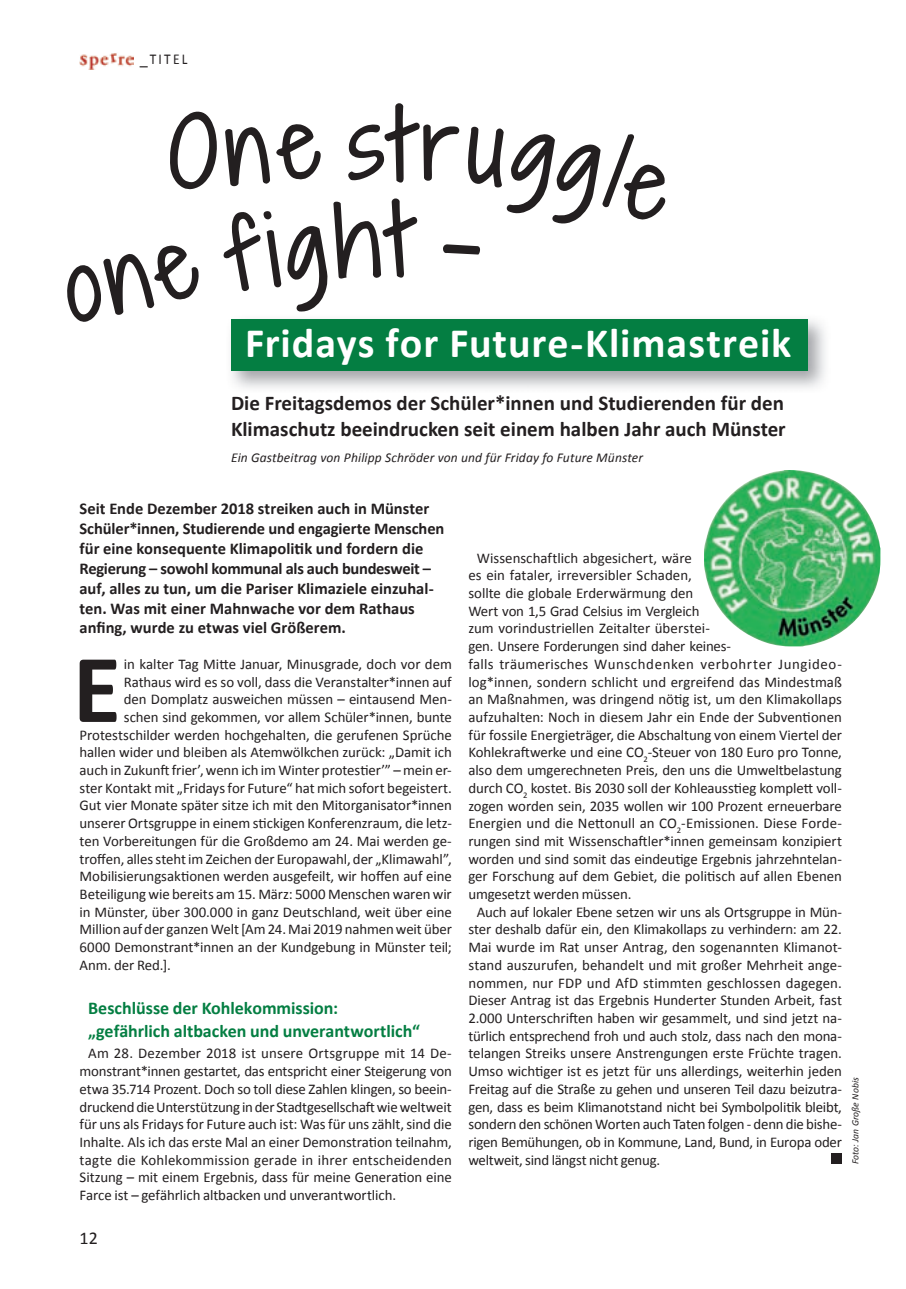
<style>
.page{position:relative;width:906px;height:1289px;background:#fff}
.page>*{position:absolute;margin:0;border:0;box-sizing:border-box;transform-origin:0 0}
.t1{font:700 98.55px "Calibri";color:#231f20}
.t2{font:90px "Shadows Into Light Two";color:#231f20}
.t3{font:700 42px "Calibri";letter-spacing:.02em;color:#fff}
.t4{font:700 21px/25.2px "Calibri";color:#231f20}
.t5{font:700 18px/22.5px "Calibri";letter-spacing:-.005em;color:#047e42}
.t6{font:18px "Calibri";color:#231f20}
.t7{font:700 16.5px/19.8px "Calibri";color:#231f20}
.t8{font:15px "Calibri";letter-spacing:.17em;color:#231f20;scale:.9 1}
.t9{font:14.85px/17.7px "Calibri";letter-spacing:-.005em;color:#231f20;text-align:justify}
.t10{font:14.85px "Calibri";letter-spacing:.035em;color:#231f20}
.t11{font:italic 13.5px "Calibri";letter-spacing:.01em;color:#231f20}
.t12{font:italic 9.6px "Calibri";letter-spacing:.01em;color:#231f20}
.s1{font-size:18px}
</style>
<div class="page">
<img style="left:80px;top:53px;width:54px;height:16px">
<img style="left:704px;top:470px;width:176px;height:176px">
<img style="left:231px;top:319px;width:594px;height:69px">
<div style="left:231px;top:319px;width:576px;height:51px;background:#047e42"></div>
<div style="left:831px;top:1153px;width:11px;height:11px;background:#231f20"></div>
<svg style="left:67px;top:103px;width:599px;height:219px"></svg>
<p class="t8" style="left:140px;top:50px;width:54px"><span class="s1">_</span>TiTel</p>
<h2 class="t2" style="left:348px;top:78px;width:113px">str</h2>
<h3 class="t3" style="left:245px;top:316px;width:548px">Fridays for Future-Klimastreik</h3>
<h3 class="t4" style="left:231px;top:391px;width:556px">Die freitagsdemos der Schüler*innen und Studierenden für den<br>Klimaschutz beeindrucken seit einem halben Jahr auch münster</h3>
<p class="t11" style="left:231px;top:448px;width:413px">E in Gastbeitrag von Philipp Schröder von und für Friday fo Future Münster</p>
<p class="t7" style="left:80px;top:499px;width:366px">Seit Ende Dezember 2018 streiken auch in münster Schüler*innen, Studierende und engagierte Menschen für eine konsequente Klimapolitik und fordern die regierung – sowohl kommunal als auch bundesweit – auf, alles zu tun, um die Pariser Klimaziele einzuhal&shy;ten. Was mit einer Mahnwache vor dem rathaus anfing, wurde zu etwas viel Größerem.</p>
<h1 class="t1" style="left:73px;top:626px;width:50px">E</h1>
<p class="t9" style="left:124px;top:655px;width:329px">in kalter Tag Mitte Januar, Minusgrade, doch vor dem</p>
<p class="t9" style="left:124px;top:672px;width:329px">rathaus wird es so voll, dass die Veranstalter*innen auf</p>
<p class="t9" style="left:124px;top:690px;width:329px">den Domplatz ausweichen müssen – eintausend Men-</p>
<p class="t9" style="left:124px;top:708px;width:329px">schen sind gekommen, vor allem schüler*innen, bunte</p>
<p class="t9" style="left:80px;top:726px;width:374px">Protestschilder werden hochgehalten, die gerufenen sprüche</p>
<p class="t9" style="left:80px;top:743px;width:374px">hallen wider und bleiben als Atemwölkchen zurück: „Damit ich</p>
<p class="t9" style="left:80px;top:761px;width:374px">auch in Zukunft frier’, wenn ich im Winter protestier’” – mein er-</p>
<p class="t9" style="left:80px;top:779px;width:374px">ster Kontakt mit „Fridays for Future“ hat mich sofort begeistert.</p>
<p class="t9" style="left:80px;top:796px;width:374px">gut vier Monate später sitze ich mit den Mitorganisator*innen</p>
<p class="t9" style="left:80px;top:814px;width:374px">unserer Ortsgruppe in einem stickigen Konferenzraum, die letz-</p>
<p class="t9" style="left:80px;top:832px;width:373px">ten Vorbereitungen für die großdemo am 24. Mai werden ge-</p>
<p class="t9" style="left:80px;top:849px;width:374px">troffen, alles steht im Zeichen der Europawahl, der „Klimawahl”,</p>
<p class="t9" style="left:80px;top:867px;width:374px">Mobilisierungsaktionen werden ausgefeilt, wir hoffen auf eine</p>
<p class="t9" style="left:80px;top:885px;width:374px">beteiligung wie bereits am 15. März: 5000 Menschen waren wir</p>
<p class="t9" style="left:80px;top:903px;width:374px">in Münster, über 300.000 in ganz Deutschland, weit über eine</p>
<p class="t9" style="left:80px;top:920px;width:374px">Million auf der ganzen Welt [Am 24. Mai 2019 nahmen weit über</p>
<p class="t9" style="left:80px;top:938px;width:374px">6000 Demonstrant*innen an der Kundgebung in Münster teil;</p>
<p class="t9" style="left:80px;top:956px;width:93px">Anm. der red.].</p>
<p class="t5" style="left:88px;top:996px;width:333px">beschlüsse der Kohlekommission: „gefährlich altbacken und unverantwortlich“</p>
<p class="t9" style="left:80px;top:1044px;width:374px;text-indent:9px">Am 28. Dezember 2018 ist unsere Ortsgruppe mit 14 De&shy;monstrant*innen gestartet, das entspricht einer steigerung von etwa 35.714 Prozent. Doch so toll diese zahlen klingen, so beein&shy;druckend die Unterstützung in der Stadtgesellschaft wie weltweit für uns als Fridays for Future auch ist: Was für uns zählt, sind die Inhalte. Als ich das erste Mal an einer Demonstration teilnahm, tagte die Kohlekommission gerade in ihrer entscheidenden Sitzung – mit einem Ergebnis, dass für meine Generation eine Farce ist – gefährlich altbacken und unverantwortlich.</p>
<p class="t6" style="left:80px;top:1226px;width:20px">12</p>
<p class="t9" style="left:477px;top:549px;width:217px">Wissenschaftlich abgesichert, wäre</p>
<p class="t9" style="left:468px;top:566px;width:225px">es ein fataler, irreversibler schaden,</p>
<p class="t9" style="left:468px;top:584px;width:226px">sollte die globale erderwärmung den</p>
<p class="t9" style="left:468px;top:602px;width:233px">Wert von 1,5 Grad Celsius im Vergleich</p>
<p class="t9" style="left:468px;top:619px;width:243px">zum vorindustriellen zeitalter überstei -</p>
<p class="t9" style="left:468px;top:637px;width:264px">gen. Unsere Forderungen sind daher keines -</p>
<p class="t10" style="left:468px;top:654px;width:375px">falls träumerisches Wunsch denken verbohrter Jungideo-</p>
<p class="t9" style="left:468px;top:672px;width:375px">log*innen, sondern schlicht und ergreifend das Mindestmaß</p>
<p class="t9" style="left:468px;top:690px;width:375px">an Maßnahmen, was dringend nötig ist, um den Klimakollaps</p>
<p class="t9" style="left:468px;top:708px;width:375px">aufzuhalten: Noch in diesem Jahr ein Ende der Subventionen</p>
<p class="t9" style="left:468px;top:726px;width:375px">für fossile energieträger, die Abschaltung von einem Viertel der</p>
<p class="t9" style="left:468px;top:743px;width:375px">Kohlekraftwerke und eine CO<sub>2</sub>-steuer von 180 euro pro Tonne,</p>
<p class="t9" style="left:468px;top:761px;width:375px">also dem umgerechneten Preis, den uns die Umweltbelastung</p>
<p class="t9" style="left:468px;top:779px;width:375px">durch CO<sub>2</sub> kostet. Bis 2030 soll der Kohleausstieg komplett voll-</p>
<p class="t9" style="left:468px;top:796px;width:375px">zogen worden sein, 2035 wollen wir 100 Prozent erneuerbare</p>
<p class="t9" style="left:468px;top:814px;width:375px">Energien und die Nettonull an CO<sub>2</sub>-emissionen. Diese Forde-</p>
<p class="t9" style="left:468px;top:832px;width:375px">rungen sind mit Wissenschaftler*innen gemeinsam konzipiert</p>
<p class="t9" style="left:468px;top:849px;width:375px">worden und sind somit das eindeutige Ergebnis jahrzehntelan-</p>
<p class="t9" style="left:468px;top:867px;width:375px">ger Forschung auf dem Gebiet, die politisch auf allen Ebenen</p>
<p class="t9" style="left:468px;top:885px;width:165px">umgesetzt werden müssen.</p>
<p class="t9" style="left:477px;top:903px;width:366px">Auch auf lokaler ebene setzen wir uns als Ortsgruppe in Mün-</p>
<p class="t9" style="left:468px;top:920px;width:375px">ster deshalb dafür ein, den Klimakollaps zu verhindern: am 22.</p>
<p class="t9" style="left:468px;top:938px;width:375px">Mai wurde im rat unser Antrag, den sogenannten Klimanot-</p>
<p class="t9" style="left:468px;top:956px;width:375px">stand auszurufen, behandelt und mit großer Mehrheit ange-</p>
<p class="t9" style="left:468px;top:973px;width:375px">nommen, nur FDP und AfD stimmten geschlossen dagegen.</p>
<p class="t9" style="left:468px;top:991px;width:375px">Dieser Antrag ist das ergebnis hunderter stunden Arbeit, fast</p>
<p class="t9" style="left:468px;top:1009px;width:375px">2.000 Unterschriften haben wir gesammelt, und sind jetzt na-</p>
<p class="t9" style="left:468px;top:1026px;width:375px">türlich entsprechend froh und auch stolz, dass nach den mona-</p>
<p class="t9" style="left:468px;top:1044px;width:375px">telangen streiks unsere Anstrengungen erste Früchte tragen.</p>
<p class="t9" style="left:468px;top:1062px;width:375px">Umso wichtiger ist es jetzt für uns allerdings, weiterhin jeden</p>
<p class="t9" style="left:468px;top:1080px;width:375px">Freitag auf die straße zu gehen und unseren Teil dazu beizutra-</p>
<p class="t9" style="left:468px;top:1097px;width:375px">gen, dass es beim Klimanotstand nicht bei Symbolpolitik bleibt,</p>
<p class="t9" style="left:468px;top:1115px;width:375px">sondern den schönen Worten auch Taten folgen - denn die bishe-</p>
<p class="t9" style="left:468px;top:1133px;width:375px">rigen bemühungen, ob in Kommune, land, bund, in europa oder</p>
<p class="t9" style="left:468px;top:1150px;width:193px">weltweit, sind längst nicht genug.</p>
<p class="t12" style="left:848px;top:1164px;width:89px;rotate:-90deg">Foto: Jan Große Nobis</p>
</div>
